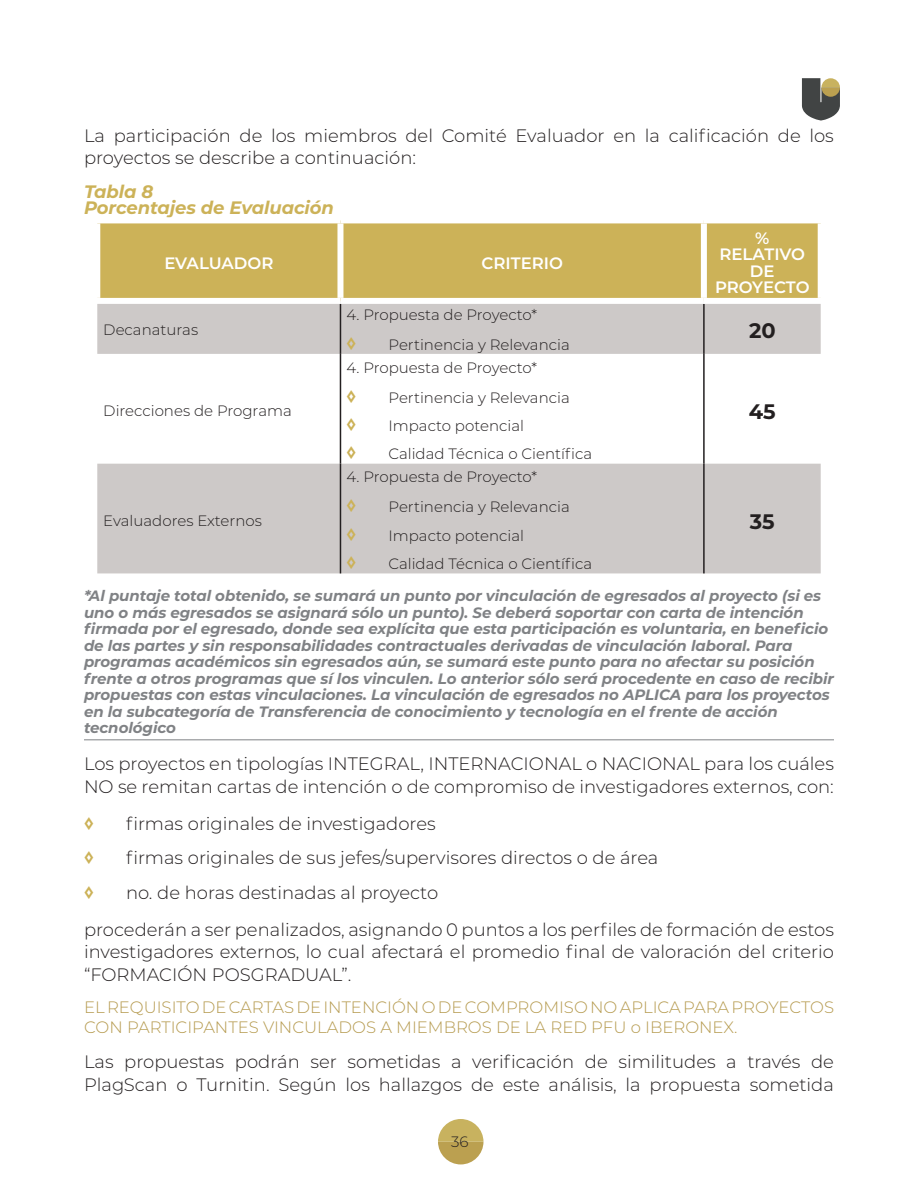
<style>
.page{position:relative;width:918px;height:1188px;background:#fff}
.page>*{position:absolute;margin:0;border:0;box-sizing:border-box;transform-origin:0 0}
.t1{font:700 21px "Montserrat";color:#231f20}
.t2{font:800 19.5px "Montserrat";color:#ccb258}
.t3{font:300 18px/22.5px "Montserrat";color:#231f20}
.t4{font:italic 700 18px/16.5px "Montserrat";letter-spacing:-.005em;color:#ccb258}
.t5{font:300 16.5px/19.5px "Montserrat";color:#b59a4e}
.t6{font:600 16.5px/16.5px "Montserrat";color:#fff;text-align:center}
.t7{font:italic 700 15px/16.5px "Montserrat";letter-spacing:-.005em;color:#808285}
.t8{font:300 15px "Montserrat";color:#231f20}
</style>
<div class="page">
<svg style="left:438px;top:1119px;width:45px;height:45px"></svg>
<svg style="left:802px;top:78px;width:38px;height:43px;background:#716f62"></svg>
<hr style="left:84px;top:739px;width:750px;height:1px;background:#808285">
<div style="left:100px;top:223px;width:718px;height:75px;background:#ccb258"></div>
<svg style="left:97px;top:304px;width:724px;height:269px;fill:#cdc9c8"></svg>
<div style="left:337px;top:223px;width:6px;height:75px;background:#fff"></div>
<div style="left:701px;top:223px;width:6px;height:75px;background:#fff"></div>
<hr style="left:340px;top:304px;width:1px;height:50px;background:#231f20">
<hr style="left:703px;top:304px;width:2px;height:50px;background:#231f20">
<hr style="left:340px;top:354px;width:1px;height:110px;background:#231f20">
<hr style="left:703px;top:354px;width:2px;height:110px;background:#231f20">
<hr style="left:340px;top:464px;width:1px;height:109px;background:#231f20">
<hr style="left:703px;top:464px;width:2px;height:109px;background:#231f20">
<p class="t3" style="left:84px;top:124px;width:751px">La participación de los miembros del Comité Evaluador en la calificación de los proyectos se describe a continuación:</p>
<p class="t4" style="left:84px;top:182px;width:252px">Tabla 8<br>Porcentajes de Evaluación</p>
<p class="t6" style="left:164px;top:254px;width:111px">EVALUADOR</p>
<p class="t6" style="left:481px;top:254px;width:83px">CRITERIO</p>
<p class="t6" style="left:715px;top:229px;width:96px">%<br>RELATIVO<br>DE<br>PROYECTO</p>
<p class="t8" style="left:103px;top:319px;width:96px">Decanaturas</p>
<p class="t8" style="left:346px;top:304px;width:192px">4. Propuesta de Proyecto*</p>
<p class="t2" style="left:346px;top:328px;width:11px">◊</p>
<p class="t8" style="left:388px;top:334px;width:183px">Pertinencia y Relevancia</p>
<p class="t1" style="left:749px;top:315px;width:28px">20</p>
<p class="t8" style="left:103px;top:401px;width:190px">Direcciones de Programa</p>
<p class="t8" style="left:346px;top:357px;width:192px">4. Propuesta de Proyecto*</p>
<p class="t2" style="left:346px;top:381px;width:11px">◊</p>
<p class="t8" style="left:388px;top:387px;width:183px">Pertinencia y Relevancia</p>
<p class="t2" style="left:346px;top:410px;width:11px">◊</p>
<p class="t8" style="left:388px;top:415px;width:137px">Impacto potencial</p>
<p class="t2" style="left:346px;top:438px;width:11px">◊</p>
<p class="t8" style="left:388px;top:444px;width:205px">Calidad Técnica o Científica</p>
<p class="t1" style="left:749px;top:396px;width:28px">45</p>
<p class="t8" style="left:103px;top:510px;width:160px">Evaluadores Externos</p>
<p class="t8" style="left:346px;top:467px;width:192px">4. Propuesta de Proyecto*</p>
<p class="t2" style="left:346px;top:491px;width:11px">◊</p>
<p class="t8" style="left:388px;top:497px;width:183px">Pertinencia y Relevancia</p>
<p class="t2" style="left:346px;top:520px;width:11px">◊</p>
<p class="t8" style="left:388px;top:525px;width:137px">Impacto potencial</p>
<p class="t2" style="left:346px;top:548px;width:11px">◊</p>
<p class="t8" style="left:388px;top:554px;width:205px">Calidad Técnica o Científica</p>
<p class="t1" style="left:750px;top:506px;width:26px">35</p>
<p class="t7" style="left:84px;top:587px;width:752px">*Al puntaje total obtenido, se sumará un punto por vinculación de egresados al proyecto (si es uno o más egresados se asignará sólo un punto). Se deberá soportar con carta de intención firmada por el egresado, donde sea explícita que esta participación es voluntaria, en beneficio de las partes y sin responsabilidades contractuales derivadas de vinculación laboral. Para programas académicos sin egresados aún, se sumará este punto para no afectar su posición frente a otros programas que sí los vinculen. Lo anterior sólo será procedente en caso de recibir propuestas con estas vinculaciones. La vinculación de egresados no APLICA para los proyectos en la subcategoría de Transferencia de conocimiento y tecnología en el frente de acción tecnológico</p>
<p class="t3" style="left:84px;top:752px;width:752px">Los proyectos en tipologías INTEGRAL, INTERNACIONAL o NACIONAL para los cuáles<br>NO se remitan cartas de intención o de compromiso de investigadores externos, con:</p>
<p class="t2" style="left:84px;top:809px;width:11px">◊</p>
<p class="t3" style="left:126px;top:812px;width:311px">firmas originales de investigadores</p>
<p class="t2" style="left:84px;top:843px;width:11px">◊</p>
<p class="t3" style="left:126px;top:846px;width:534px">firmas originales de sus jefes/supervisores directos o de área</p>
<p class="t2" style="left:84px;top:878px;width:11px">◊</p>
<p class="t3" style="left:84px;top:873px;width:751px;line-height:36.9px;text-indent:42px">no. de horas destinadas al proyecto<br>procederán a ser penalizados, asignando 0 puntos a los perfiles de formación de estos</p>
<p class="t3" style="left:84px;top:940px;width:752px">investigadores externos, lo cual afectará el promedio final de valoración del criterio “FORMACIÓN POSGRADUAL”.</p>
<p class="t5" style="left:84px;top:997px;width:752px">EL REQUISITO DE CARTAS DE INTENCIÓN O DE COMPROMISO NO APLICA PARA PROYECTOS<br>CON PARTICIPANTES VINCULADOS A MIEMBROS DE LA RED PFU o IBERONEX.</p>
<p class="t3" style="left:84px;top:1050px;width:751px">Las propuestas podrán ser sometidas a verificación de similitudes a través de<br>PlagScan o Turnitin. Según los hallazgos de este análisis, la propuesta sometida</p>
<p class="t8" style="left:451px;top:1132px;width:19px">36</p>
</div>
